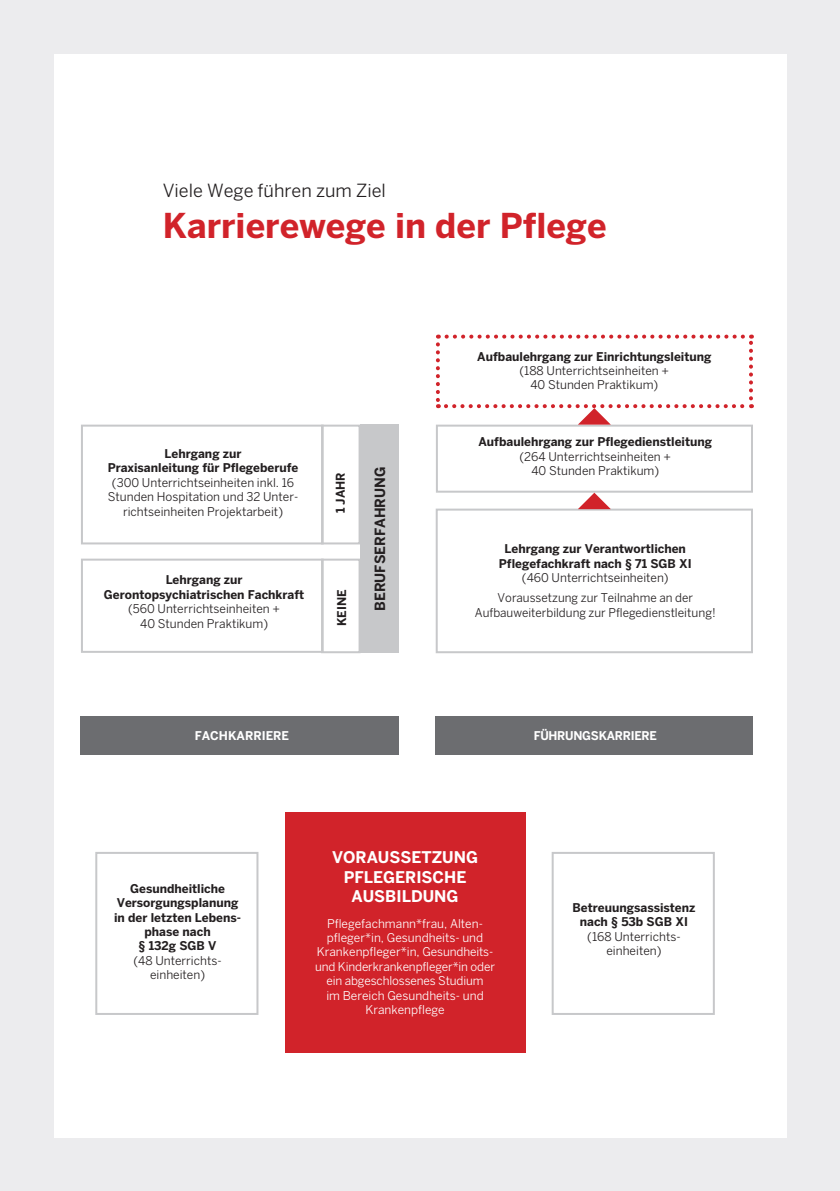
<style>
.page{position:relative;width:840px;height:1191px;background:#fff}
.page>*{position:absolute;margin:0;border:0;box-sizing:border-box;transform-origin:0 0}
.t1{font:700 34px "Benton Sans";color:#d1232a}
.t2{font:18px "Benton Sans";color:#231f20}
.t3{font:700 16px/19.2px "Benton Sans";color:#fff;text-align:center}
.t4{font:700 14px "Benton Sans";color:#231f20}
.t5{font:12px/14.4px "Benton Sans";color:#231f20;text-align:center}
.t6{font:700 12px/14.4px "Benton Sans";color:#231f20;text-align:center}
.t7{font:12px/14.4px "Benton Sans";color:#fff;text-align:center}
.t8{font:700 12px "Benton Sans";letter-spacing:-.02em;color:#fff}
.t9{font:700 12px "Benton Sans";color:#fff}
</style>
<div class="page">
<div style="left:0;top:0;width:839px;height:1191px;background:#ececee"></div>
<div style="left:55px;top:54px;width:731px;height:1083px;background:#fff"></div>
<div style="left:551px;top:852px;width:163px;height:163px;border:2px solid #c7c8ca"></div>
<div style="left:284px;top:812px;width:241px;height:241px;background:#d1232a"></div>
<div style="left:81px;top:716px;width:318px;height:39px;background:#6c6d70"></div>
<div style="left:435px;top:716px;width:317px;height:39px;background:#6c6d70"></div>
<div style="left:435px;top:508px;width:317px;height:145px;border:2px solid #c7c8ca"></div>
<div style="left:435px;top:424px;width:317px;height:69px;border:2px solid #c7c8ca"></div>
<svg style="left:435px;top:344px;width:4px;height:64px"></svg>
<svg style="left:749px;top:334px;width:3px;height:64px"></svg>
<svg style="left:437px;top:334px;width:305px;height:4px"></svg>
<svg style="left:577px;top:493px;width:33px;height:16px"></svg>
<svg style="left:445px;top:404px;width:306px;height:20px"></svg>
<div style="left:95px;top:852px;width:163px;height:163px;border:2px solid #c7c8ca"></div>
<div style="left:81px;top:424px;width:242px;height:120px;border:2px solid #c7c8ca"></div>
<div style="left:360px;top:424px;width:39px;height:229px;background:#c7c8ca"></div>
<div style="left:321px;top:558px;width:39px;height:95px;border:2px solid #c7c8ca"></div>
<div style="left:321px;top:424px;width:39px;height:120px;border:2px solid #c7c8ca"></div>
<div style="left:81px;top:558px;width:242px;height:95px;border:2px solid #c7c8ca"></div>
<h2 class="t2" style="left:163px;top:179px;width:224px">Viele Wege führen zum Ziel</h2>
<h1 class="t1" style="left:163px;top:205px;width:445px">Karrierewege in der Pflege</h1>
<p class="t6" style="left:108px;top:446px;width:192px">Lehrgang zur<br>Praxisanleitung für Pflegeberufe</p>
<p class="t5" style="left:108px;top:475px;width:192px">(300 Unterrichtseinheiten inkl. 16<br>Stunden Hospitation und 32 Unter&shy;richtseinheiten Projektarbeit)</p>
<p class="t6" style="left:104px;top:572px;width:202px">Lehrgang zur<br>Gerontopsychiatrischen Fachkraft</p>
<p class="t5" style="left:128px;top:601px;width:153px">(560 Unterrichtseinheiten +<br>40 Stunden Praktikum)</p>
<p class="t6" style="left:333px;top:513px;width:42px;rotate:-90deg">1 JAHR</p>
<p class="t6" style="left:334px;top:626px;width:38px;rotate:-90deg">KEINE</p>
<p class="t4" style="left:371px;top:611px;width:146px;rotate:-90deg">BERUFSERFAHRUNG</p>
<p class="t6" style="left:477px;top:349px;width:235px">Aufbaulehrgang zur Einrichtungsleitung</p>
<p class="t5" style="left:519px;top:363px;width:151px">(188 Unterrichtseinheiten +<br>40 Stunden Praktikum)</p>
<p class="t6" style="left:478px;top:434px;width:235px">Aufbaulehrgang zur Pflegedienstleitung</p>
<p class="t5" style="left:519px;top:449px;width:153px">(264 Unterrichtseinheiten +<br>40 Stunden Praktikum)</p>
<p class="t6" style="left:498px;top:541px;width:194px">Lehrgang zur Verantwortlichen<br>Pflegefachkraft nach § 71 SGB XI</p>
<p class="t5" style="left:497px;top:567px;width:197px;line-height:20px">(460 Unterrichtseinheiten)<br>Voraussetzung zur Teilnahme an der</p>
<p class="t5" style="left:474px;top:605px;width:242px">Aufbauweiterbildung zur Pflegedienstleitung!</p>
<p class="t9" style="left:195px;top:728px;width:96px">FACHKARRIERE</p>
<p class="t8" style="left:533px;top:728px;width:124px">FÜHRUNGSKARRIERE</p>
<p class="t6" style="left:114px;top:881px;width:128px">Gesundheitliche<br>Versorgungsplanung in der letzten Lebens&shy;phase nach<br>§ 132g SGB V</p>
<p class="t5" style="left:133px;top:953px;width:90px">(48 Unterrichts&shy;einheiten)</p>
<h3 class="t3" style="left:332px;top:848px;width:147px">VORAUSSETZUNG<br>PFLEGERISCHE<br>AUSBILDUNG</h3>
<p class="t7" style="left:315px;top:916px;width:181px">Pflegefachmann*frau, Alten&shy;pfleger*in, Gesundheits- und<br>Krankenpfleger*in, Gesundheits&shy;und Kinderkrankenpfleger*in oder ein abgeschlossenes Studium<br>im Bereich Gesundheits- und<br>Krankenpflege</p>
<p class="t6" style="left:572px;top:900px;width:124px">Betreuungsassistenz nach § 53b SGB XI</p>
<p class="t5" style="left:587px;top:929px;width:95px">(168 Unterrichts&shy;einheiten)</p>
</div>
